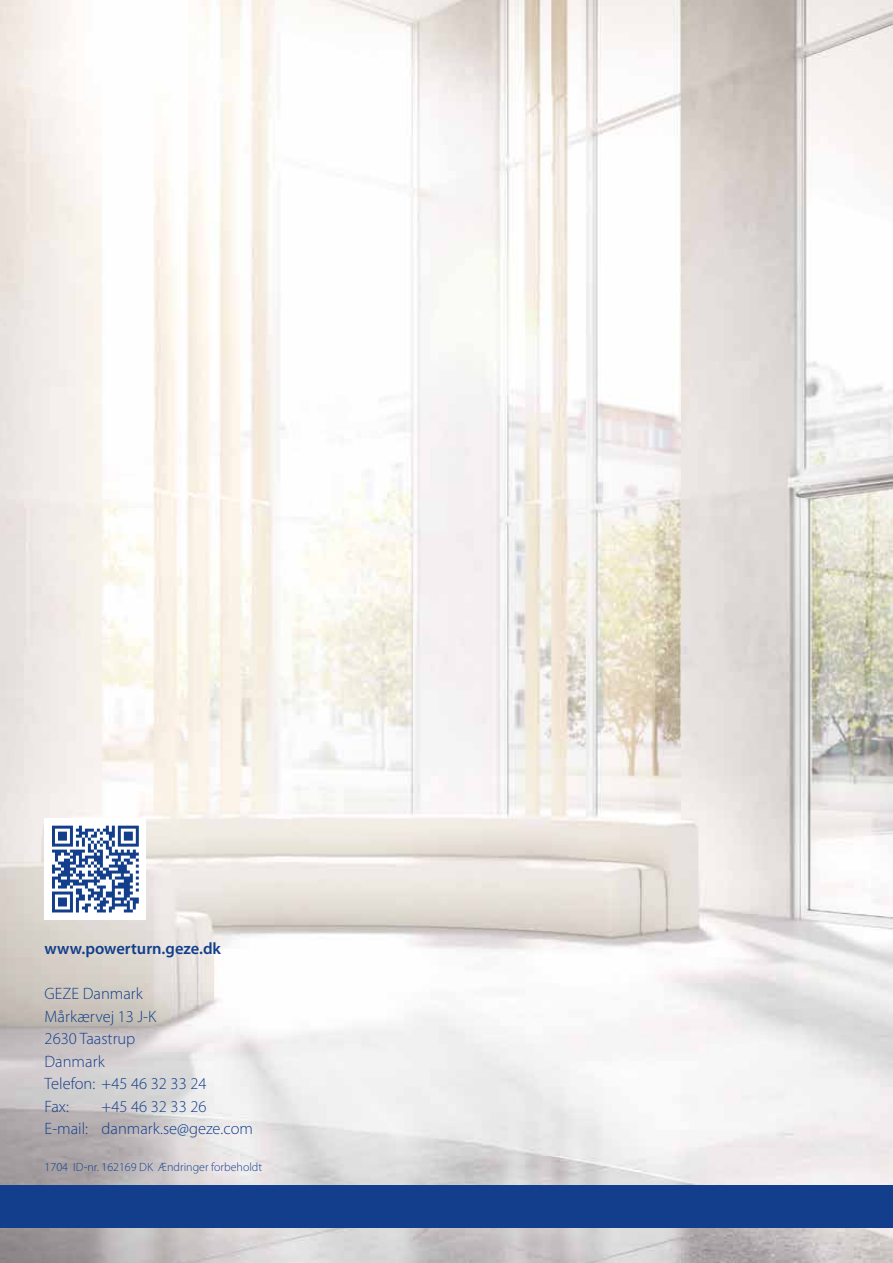
<style>
.page{position:relative;width:893px;height:1263px;background:#fff}
.page>*{position:absolute;margin:0;border:0;box-sizing:border-box;transform-origin:0 0}
.t1{font:300 16.5px/22.5px "Myriad Pro";color:#123e8b}
.t2{font:600 16.5px "Myriad Pro";color:#123e8b}
.t3{font:300 12px "Myriad Pro";color:#123e8b}
</style>
<div class="page">
<img style="left:0;top:0;width:893px;height:1263px">
<div style="left:0;top:1185px;width:893px;height:43px;background:#123e8b"></div>
<div style="left:45px;top:818px;width:101px;height:102px;background:#fff"></div>
<svg style="left:52px;top:826px;width:87px;height:86px"></svg>
<p class="t2" style="left:45px;top:938px;width:178px">www.powerturn.geze.dk</p>
<p class="t1" style="left:45px;top:982px;width:163px">GEZE Danmark<br>Mårkærvej 13 J-K<br>2630 Taastrup<br>Danmark<br>Telefon: +45 46 32 33 24<br>Fax:</p>
<p class="t1" style="left:45px;top:1095px;width:210px;text-indent:57px">+45 46 32 33 26<br>E-mail: danmark.se@geze.com</p>
<p class="t3" style="left:45px;top:1160px;width:219px">1704 ID-nr. 162169 DK Ændringer forbeholdt</p>
</div>
